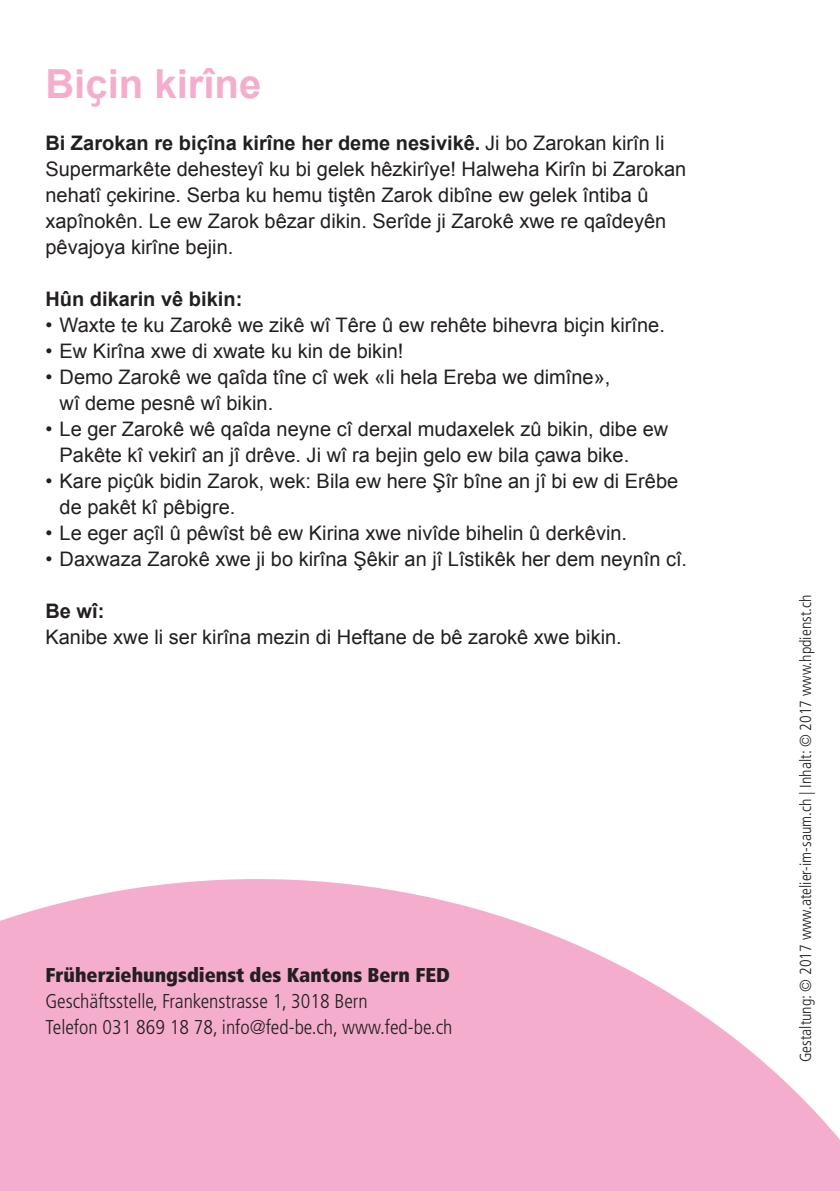
<style>
.page{position:relative;width:840px;height:1191px;background:#fff}
.page>*{position:absolute;margin:0;border:0;box-sizing:border-box;transform-origin:0 0}
.t1{font:700 40px "Arial";color:#f5adce}
.t2{font:20px/26px "Arial";color:#231f20}
.t3{font:300 condensed 20px/26px "Frutiger";color:#231f20}
.t4{font:900 condensed 20px "Frutiger";color:#231f20}
.t5{font:700 20px "Arial";color:#231f20}
.t6{font:300 condensed 16px "Frutiger";color:#231f20}
.s1{font-weight:700}
</style>
<div class="page">
<svg style="left:0;top:879px;width:839px;height:312px;fill:#f5adce"></svg>
<h1 class="t1" style="left:45px;top:57px;width:217px">Biҫin kirîne</h1>
<p class="t2" style="left:45px;top:130px;width:642px"><span class="s1">Bi Zarokan re biҫîna kirîne her deme nesivikê.</span> Ji bo Zarokan kirîn li Supermarkête dehesteyî ku bi gelek hêzkirîye! Halweha Kirîn bi Zarokan nehatî ҫekirine. Serba ku hemu tiştên Zarok dibîne ew gelek întiba û xapînokên. Le ew Zarok bêzar dikin. Serîde ji Zarokê xwe re qaîdeyên pêvajoya kirîne bejin.</p>
<p class="t5" style="left:45px;top:286px;width:198px">Hûn dikarin vê bikin:</p>
<p class="t2" style="left:45px;top:312px;width:620px">• Waxte te ku Zarokê we zikê wî Têre û ew rehête bihevra biҫin kirîne.</p>
<p class="t2" style="left:45px;top:338px;width:359px">• Ew Kirîna xwe di xwate ku kin de bikin!</p>
<p class="t2" style="left:60px;top:364px;width:552px;text-indent:-14px">• Demo Zarokê we qaîda tîne cî wek «li hela Ereba we dimîne», wî deme pesnê wî bikin.</p>
<p class="t2" style="left:60px;top:416px;width:610px;text-indent:-14px">• Le ger Zarokê wê qaîda neyne cî derxal mudaxelek zû bikin, dibe ew<br>Pakête kî vekirî an jî drêve. Ji wî ra bejin gelo ew bila ҫawa bike.</p>
<p class="t2" style="left:60px;top:468px;width:620px;text-indent:-14px">• Kare piҫûk bidin Zarok, wek: Bila ew here Şîr bîne an jî bi ew di Erêbe de pakêt kî pêbigre.</p>
<p class="t2" style="left:45px;top:520px;width:583px">• Le eger aҫîl û pêwîst bê ew Kirina xwe nivîde bihelin û derkêvin.</p>
<p class="t2" style="left:45px;top:546px;width:643px">• Daxwaza Zarokê xwe ji bo kirîna Şêkir an jî Lîstikêk her dem neynîn cî.</p>
<p class="t5" style="left:45px;top:598px;width:60px">Be wî:</p>
<p class="t2" style="left:45px;top:624px;width:577px">Kanibe xwe li ser kirîna mezin di Heftane de bê zarokê xwe bikin.</p>
<p class="t4" style="left:45px;top:963px;width:405px">Früherziehungsdienst des Kantons Bern FED</p>
<p class="t3" style="left:45px;top:988px;width:408px">Geschäftsstelle, Frankenstrasse 1, 3018 Bern<br>Telefon 031 869 18 78, info@fed-be.ch, www.fed-be.ch</p>
<p class="t6" style="left:796px;top:1062px;width:469px;rotate:-90deg">Gestaltung: © 2017 www.atelier-im-saum.ch | Inhalt: © 2017 www.hpdienst.ch</p>
</div>
